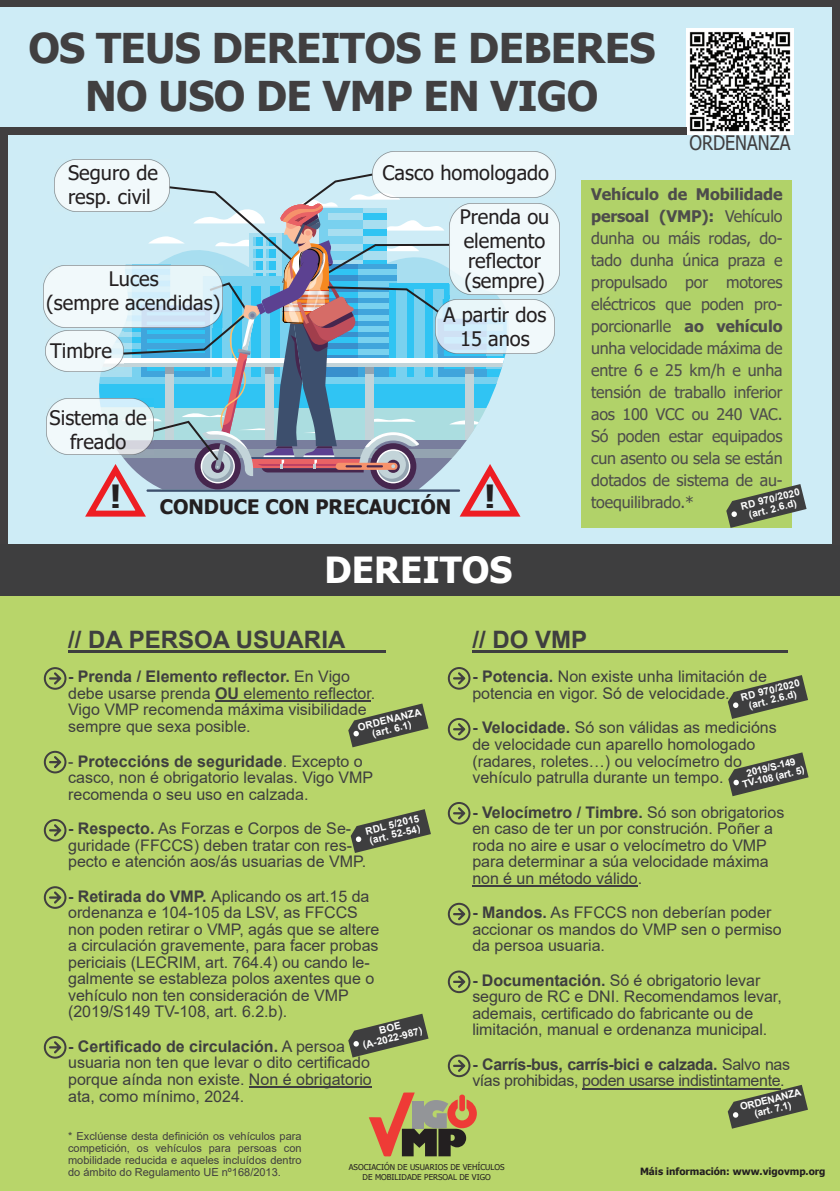
<style>
.page{position:relative;width:840px;height:1191px;background:#fff}
.page>*{position:absolute;margin:0;border:0;box-sizing:border-box;transform-origin:0 0}
.t1{font:700 41px/48px "Tahoma";letter-spacing:-.015em;color:#413f40;text-align:center}
.t2{font:700 36px "Tahoma";color:#fff}
.t3{font:700 24px "Arial";color:#3e3e3f}
.t4{font:20px/24px "Tahoma";color:#231f20}
.t5{font:700 20px "Tahoma";color:#231f20}
.t6{font:20px "Tahoma";color:#413f40;scale:.89 1}
.t7{font:16px/16.6px "Arial";color:#3e3e3f}
.t8{font:16px/22px "Tahoma";letter-spacing:-.01em;color:#4d4c4b;text-align:justify}
.t9{font:16px/16.6px "Arial";letter-spacing:-.025em;color:#3e3e3f}
.t10{font:11px/12px "Arial";color:#413f40;text-align:justify}
.t11{font:700 10px/10px "Arial";color:#fff;text-align:center}
.t12{font:700 10px "Tahoma";color:#231f20}
.t13{font:8px/10px "Tahoma";color:#231f20;text-align:center}
.s1{font-weight:700}
</style>
<div class="page">
<div style="left:0;top:0;width:839px;height:544px;background:#ceecf6"></div>
<div style="left:0;top:583px;width:839px;height:608px;background:#b8d56a"></div>
<img style="left:686px;top:29px;width:106px;height:106px">
<svg style="left:80px;top:172px;width:445px;height:345px"></svg>
<img style="left:44px;top:266px;width:178px;height:61px">
<img style="left:46px;top:330px;width:77px;height:42px">
<img style="left:55px;top:160px;width:115px;height:51px">
<img style="left:47px;top:399px;width:107px;height:55px">
<img style="left:435px;top:299px;width:119px;height:55px">
<img style="left:449px;top:204px;width:110px;height:90px">
<img style="left:373px;top:151px;width:182px;height:47px">
<div style="left:581px;top:180px;width:210px;height:348px;background:#b1d269"></div>
<div style="left:0;top:544px;width:839px;height:51px;background:#3e3e3f"></div>
<hr style="left:68px;top:650px;width:317px;height:3px;background:#3e3e3f">
<hr style="left:215px;top:700px;width:24px;height:2px;background:#3e3e3f">
<hr style="left:239px;top:700px;width:131px;height:2px;background:#3e3e3f">
<hr style="left:249px;top:1086px;width:122px;height:1px;background:#3e3e3f">
<hr style="left:472px;top:650px;width:315px;height:3px;background:#3e3e3f">
<hr style="left:472px;top:885px;width:165px;height:1px;background:#3e3e3f">
<hr style="left:582px;top:1088px;width:197px;height:1px;background:#3e3e3f">
<svg style="left:726px;top:484px;width:80px;height:44px"></svg>
<svg style="left:728px;top:675px;width:79px;height:44px"></svg>
<svg style="left:348px;top:703px;width:80px;height:44px"></svg>
<svg style="left:350px;top:809px;width:80px;height:44px"></svg>
<svg style="left:348px;top:1013px;width:80px;height:44px"></svg>
<svg style="left:728px;top:752px;width:80px;height:44px"></svg>
<svg style="left:727px;top:1084px;width:80px;height:44px"></svg>
<div style="left:0;top:128px;width:686px;height:7px;background:#413f40"></div>
<div style="left:0;top:0;width:839px;height:7px;background:#413f40"></div>
<div style="left:0;top:128px;width:7px;height:416px;background:#413f40"></div>
<div style="left:832px;top:0;width:7px;height:544px;background:#413f40"></div>
<svg style="left:368px;top:1092px;width:108px;height:64px"></svg>
<div style="left:44px;top:667px;width:22px;height:23px;border:2px solid #413f40;border-radius:50%"></div>
<svg style="left:49px;top:672px;width:12px;height:12px"></svg>
<div style="left:44px;top:751px;width:22px;height:22px;border:2px solid #413f40;border-radius:50%"></div>
<svg style="left:49px;top:756px;width:12px;height:12px"></svg>
<div style="left:44px;top:819px;width:22px;height:22px;border:2px solid #413f40;border-radius:50%"></div>
<svg style="left:49px;top:824px;width:12px;height:12px"></svg>
<div style="left:44px;top:886px;width:22px;height:23px;border:2px solid #413f40;border-radius:50%"></div>
<svg style="left:49px;top:891px;width:12px;height:12px"></svg>
<div style="left:44px;top:1036px;width:22px;height:22px;border:2px solid #413f40;border-radius:50%"></div>
<svg style="left:49px;top:1041px;width:12px;height:12px"></svg>
<div style="left:447px;top:667px;width:23px;height:22px;border:2px solid #413f40;border-radius:50%"></div>
<svg style="left:453px;top:672px;width:12px;height:12px"></svg>
<div style="left:447px;top:718px;width:23px;height:22px;border:2px solid #413f40;border-radius:50%"></div>
<svg style="left:453px;top:723px;width:12px;height:12px"></svg>
<div style="left:447px;top:802px;width:23px;height:22px;border:2px solid #413f40;border-radius:50%"></div>
<svg style="left:453px;top:807px;width:12px;height:12px"></svg>
<div style="left:447px;top:902px;width:23px;height:23px;border:2px solid #413f40;border-radius:50%"></div>
<svg style="left:453px;top:908px;width:12px;height:12px"></svg>
<div style="left:447px;top:970px;width:23px;height:23px;border:2px solid #413f40;border-radius:50%"></div>
<svg style="left:453px;top:975px;width:12px;height:13px"></svg>
<div style="left:447px;top:1054px;width:23px;height:23px;border:2px solid #413f40;border-radius:50%"></div>
<svg style="left:453px;top:1059px;width:12px;height:13px"></svg>
<h1 class="t1" style="left:28px;top:27px;width:628px">OS TEUS DEREITOS E DEBERES<br>NO USO DE VMP EN VIGO</h1>
<p class="t6" style="left:689px;top:134px;width:115px">ORDENANZA</p>
<p class="t4" style="left:68px;top:162px;width:91px">Seguro de resp. civil</p>
<p class="t4" style="left:46px;top:268px;width:176px;text-align:center">Luces<br>(sempre acendidas)</p>
<p class="t4" style="left:50px;top:341px;width:63px">Timbre</p>
<p class="t4" style="left:50px;top:407px;width:98px;text-align:center">Sistema de freado</p>
<p class="t4" style="left:382px;top:162px;width:168px">Casco homologado</p>
<p class="t4" style="left:459px;top:206px;width:91px">Prenda ou elemento</p>
<p class="t4" style="left:464px;top:252px;width:82px;line-height:20px">reflector (sempre)</p>
<p class="t4" style="left:443px;top:305px;width:104px;text-align:center">A partir dos<br>15 anos</p>
<p class="t5" style="left:110px;top:498px;width:387px"><sup>!</sup> CONDUCE CON PRECAUCIÓN <sup>!</sup></p>
<h2 class="t2" style="left:324px;top:555px;width:189px">DEREITOS</h2>
<p class="t8" style="left:590px;top:185px;width:193px"><span class="s1">Vehículo de Mobilidade persoal (VMP):</span> Vehículo dunha ou máis rodas, do‐ tado dunha única praza e propulsado por motores eléctricos que poden pro‐ porcionarlle <span class="s1">ao vehículo </span>unha velocidade máxima de entre 6 e 25 km/h e unha tensión de traballo inferior aos 100 VCC ou 240 VAC.<br>Só poden estar equipados cun asento ou sela se están dotados de sistema de au‐ toequilibrado.*</p>
<p class="t11" style="left:739px;top:502px;width:62px;rotate:-14deg">RD 970/2020 (art. 2.6.d)</p>
<h3 class="t3" style="left:68px;top:630px;width:318px">// DA PERSOA USUARIA___</h3>
<p class="t7" style="left:68px;top:670px;width:308px"><span class="s1">- Prenda / Elemento reflector.</span> En Vigo debe usarse prenda <span class="s1">OU</span> elemento reflector.<br>Vigo VMP recomenda máxima visibilidade sempre que sexa posible.</p>
<p class="t7" style="left:68px;top:754px;width:306px">- <span class="s1">Proteccións de seguridade</span>. Excepto o casco, non é obrigatorio levalas. Vigo VMP recomenda o seu uso en calzada.</p>
<p class="t7" style="left:68px;top:821px;width:299px"><span class="s1">- Respecto.</span> As Forzas e Corpos de Se&shy;guridade (FFCCS) deben tratar con res&shy;pecto e atención aos/ás usuarias de VMP.</p>
<p class="t7" style="left:68px;top:889px;width:312px"><span class="s1">- Retirada do VMP.</span> Aplicando os art.15 da ordenanza e 104-105 da LSV, as FFCCS non poden retirar o VMP, agás que se altere a circulación gravemente, para facer probas periciais (LECRIM, art. 764.4) ou cando le&shy;galmente se estableza polos axentes que o vehículo non ten consideración de VMP (2019/S149 TV-108, art. 6.2.b).</p>
<p class="t7" style="left:68px;top:1039px;width:305px"><span class="s1">- Certificado de circulación.</span> A persoa usuaria non ten que levar o dito certificado porque aínda non existe. Non é obrigatorio ata, como mínimo, 2024.</p>
<p class="t11" style="left:357px;top:723px;width:66px;rotate:-14deg">ORDENANZA (art. 6.1)</p>
<p class="t11" style="left:364px;top:827px;width:56px;text-align:left;rotate:-14deg">RDL 5/2015 (art. 52-54)</p>
<p class="t11" style="left:359px;top:1031px;width:62px;rotate:-14deg">BOE (A-2022-987)</p>
<p class="t7" style="left:472px;top:670px;width:296px"><span class="s1">- Potencia.</span> Non existe unha limitación de potencia en vigor. Só de velocidade.</p>
<p class="t7" style="left:472px;top:721px;width:306px"><span class="s1">- Velocidade.</span> Só son válidas as medicións de velocidade cun aparello homologado (radares, roletes…) ou velocímetro do vehículo patrulla durante un tempo.</p>
<p class="t7" style="left:472px;top:805px;width:313px"><span class="s1">- Velocímetro / Timbre.</span> Só son obrigatorios en caso de ter un por construción. Poñer a roda no aire e usar o velocímetro do VMP para determinar a súa velocidade máxima non é un método válido.</p>
<p class="t7" style="left:472px;top:905px;width:311px"><span class="s1">- Mandos.</span> As FFCCS non deberían poder accionar os mandos do VMP sen o permiso da persoa usuaria.</p>
<p class="t7" style="left:472px;top:973px;width:311px"><span class="s1">- Documentación.</span> Só é obrigatorio levar seguro de RC e DNI. Recomendamos levar, ademais, certificado do fabricante ou de limitación, manual e ordenanza municipal.</p>
<p class="t9" style="left:472px;top:1057px;width:319px"><span class="s1">- Carrís-bus, carrís-bici e calzada.</span> Salvo nas vías prohibidas, poden usarse indistintamente.</p>
<p class="t11" style="left:739px;top:693px;width:62px;rotate:-14deg">RD 970/2020 (art. 2.6.d)</p>
<p class="t11" style="left:738px;top:770px;width:65px;rotate:-14deg">2019/S-149<br>TV-108 (art. 5)</p>
<p class="t11" style="left:738px;top:1103px;width:64px;rotate:-14deg">ORDENANZA (art. 7.1)</p>
<p class="t10" style="left:68px;top:1130px;width:235px">* Exclúense desta definición os vehículos para competición, os vehículos para persoas con mobilidade reducida e aqueles incluídos dentro do ámbito do Regulamento UE nº168/2013.</p>
<p class="t13" style="left:348px;top:1162px;width:157px">ASOCIACIÓN DE USUARIOS DE VEHÍCULOS<br>DE MOBILIDADE PERSOAL DE VIGO</p>
<p class="t12" style="left:639px;top:1167px;width:187px">Máis información: www.vigovmp.org</p>
</div>
